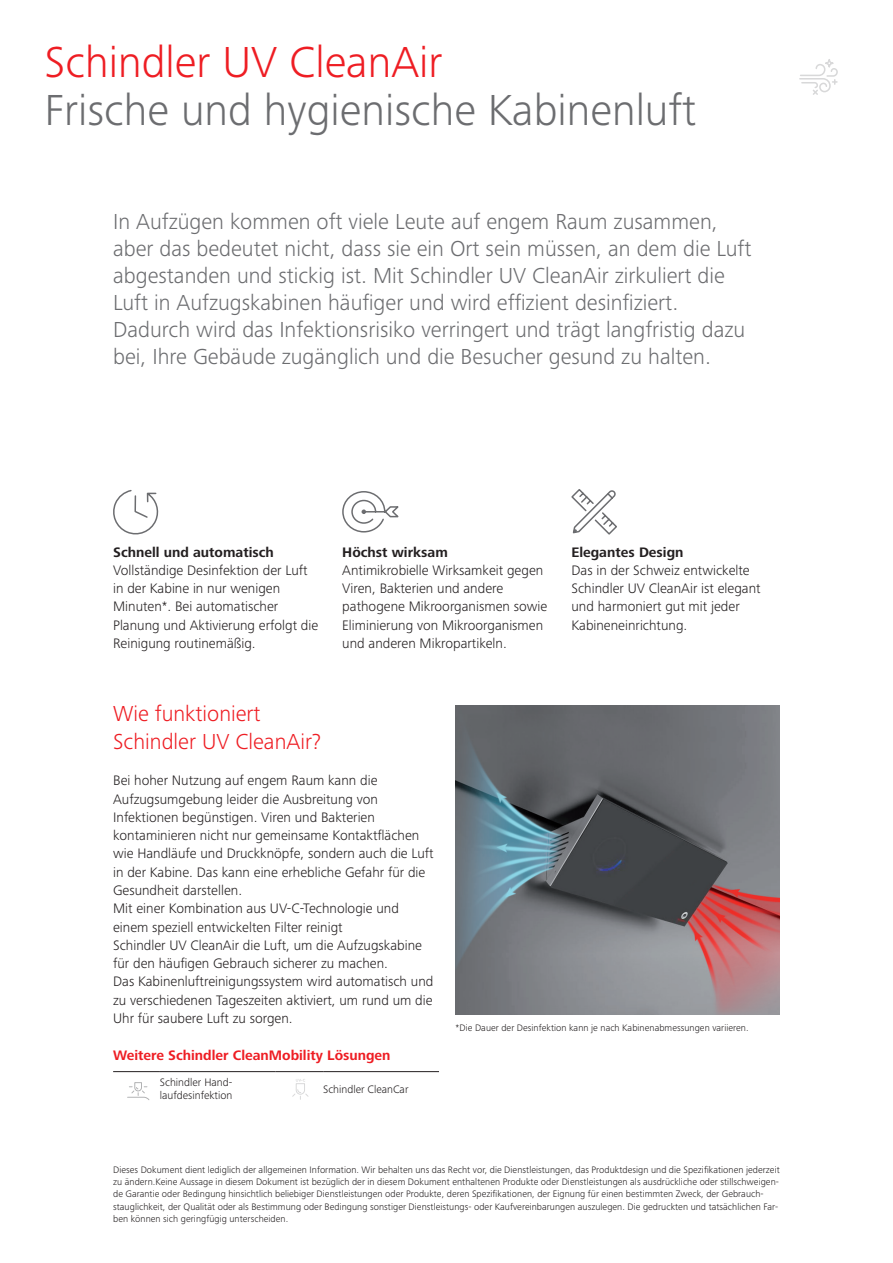
<style>
.page{position:relative;width:893px;height:1263px;background:#fff}
.page>*{position:absolute;margin:0;border:0;box-sizing:border-box;transform-origin:0 0}
.t1{font:300 45px "Frutiger Next LTW1 G";color:#6c6d70}
.t2{font:300 45px "Frutiger Next LTW1 G";color:#ee1d23}
.t3{font:300 22.5px/27px "Frutiger Next LTW1 G";color:#6c6d70}
.t4{font:300 22.5px/27.5px "Frutiger Next LTW1 G";color:#ee1d23}
.t5{font:300 14.25px/18.3px "Frutiger Next LTW1 G";color:#231f20}
.t6{font:700 14.25px "Frutiger Next LTW1 G";color:#231f20}
.t7{font:700 14.25px "Frutiger Next LTW1 G";color:#ee1d23}
.t8{font:300 11.25px/13.5px "Frutiger Next LTW1 G";color:#231f20}
.t9{font:300 9.75px/12.1px "Frutiger Next LTW1 G";letter-spacing:.005em;color:#231f20}
</style>
<div class="page">
<div style="left:825px;top:59px;width:9px;height:9px;border:2px solid #636568;border-radius:50%"></div>
<svg style="left:799px;top:63px;width:39px;height:32px"></svg>
<hr style="left:113px;top:1071px;width:47px;height:1px;background:#231f20">
<hr style="left:160px;top:1071px;width:115px;height:1px;background:#231f20">
<hr style="left:275px;top:1071px;width:48px;height:1px;background:#231f20">
<hr style="left:323px;top:1071px;width:116px;height:1px;background:#231f20">
<img style="left:456px;top:706px;width:324px;height:308px">
<svg style="left:113px;top:490px;width:46px;height:45px"></svg>
<svg style="left:571px;top:489px;width:46px;height:46px"></svg>
<svg style="left:342px;top:491px;width:57px;height:42px"></svg>
<svg style="left:127px;top:1082px;width:23px;height:18px"></svg>
<svg style="left:292px;top:1079px;width:17px;height:20px"></svg>
<h1 class="t2" style="left:45px;top:36px;width:399px">Schindler UV CleanAir</h1>
<h1 class="t1" style="left:45px;top:84px;width:653px">Frische und hygienische Kabinenluft</h1>
<p class="t3" style="left:113px;top:208px;width:640px">In Aufzügen kommen oft viele Leute auf engem Raum zusammen, aber das bedeutet nicht, dass sie ein Ort sein müssen, an dem die Luft abgestanden und stickig ist. Mit Schindler UV CleanAir zirkuliert die Luft in Aufzugskabinen häufiger und wird effizient desinfiziert.<br>Dadurch wird das Infektionsrisiko verringert und trägt langfristig dazu bei, Ihre Gebäude zugänglich und die Besucher gesund zu halten.</p>
<p class="t6" style="left:113px;top:544px;width:162px">Schnell und automatisch</p>
<p class="t5" style="left:113px;top:561px;width:207px">Vollständige Desinfektion der Luft in der Kabine in nur wenigen<br>Minuten*. Bei automatischer<br>Planung und Aktivierung erfolgt die<br>Reinigung routinemäßig.</p>
<p class="t6" style="left:342px;top:544px;width:107px">Höchst wirksam</p>
<p class="t5" style="left:342px;top:561px;width:206px">Antimikrobielle Wirksamkeit gegen<br>Viren, Bakterien und andere pathogene Mikroorganismen sowie<br>Eliminierung von Mikroorganismen und anderen Mikropartikeln.</p>
<p class="t6" style="left:571px;top:544px;width:114px">Elegantes Design</p>
<p class="t5" style="left:571px;top:561px;width:191px">Das in der Schweiz entwickelte<br>Schindler UV CleanAir ist elegant und harmoniert gut mit jeder<br>Kabineneinrichtung.</p>
<h2 class="t4" style="left:113px;top:700px;width:209px">Wie funktioniert<br>Schindler UV CleanAir?</h2>
<p class="t5" style="left:113px;top:771px;width:322px">Bei hoher Nutzung auf engem Raum kann die Aufzugsumgebung leider die Ausbreitung von Infektionen begünstigen. Viren und Bakterien kontaminieren nicht nur gemeinsame Kontaktflächen wie Handläufe und Druckknöpfe, sondern auch die Luft in der Kabine. Das kann eine erhebliche Gefahr für die Gesundheit darstellen.<br>Mit einer Kombination aus UV-C-Technologie und einem speziell entwickelten Filter reinigt<br>Schindler UV CleanAir die Luft, um die Aufzugskabine für den häufigen Gebrauch sicherer zu machen.<br>Das Kabinenluftreinigungssystem wird automatisch und zu verschiedenen Tageszeiten aktiviert, um rund um die Uhr für saubere Luft zu sorgen.</p>
<p class="t7" style="left:113px;top:1047px;width:279px">Weitere Schindler CleanMobility Lösungen</p>
<p class="t8" style="left:160px;top:1075px;width:74px">Schindler Hand&shy;laufdesinfektion</p>
<p class="t8" style="left:323px;top:1082px;width:87px">Schindler CleanCar</p>
<p class="t9" style="left:456px;top:1022px;width:294px">*Die Dauer der Desinfektion kann je nach Kabinenabmessungen variieren.</p>
<p class="t9" style="left:113px;top:1164px;width:668px">Dieses Dokument dient lediglich der allgemeinen Information. Wir behalten uns das Recht vor, die Dienstleistungen, das Produktdesign und die Spezifikationen jederzeit zu ändern.Keine Aussage in diesem Dokument ist bezüglich der in diesem Dokument enthaltenen Produkte oder Dienstleistungen als ausdrückliche oder stillschweigen&shy;de Garantie oder Bedingung hinsichtlich beliebiger Dienstleistungen oder Produkte, deren Spezifikationen, der Eignung für einen bestimmten Zweck, der Gebrauch&shy;stauglichkeit, der Qualität oder als Bestimmung oder Bedingung sonstiger Dienstleistungs- oder Kaufvereinbarungen auszulegen. Die gedruckten und tatsächlichen Far&shy;ben können sich geringfügig unterscheiden.</p>
</div>
